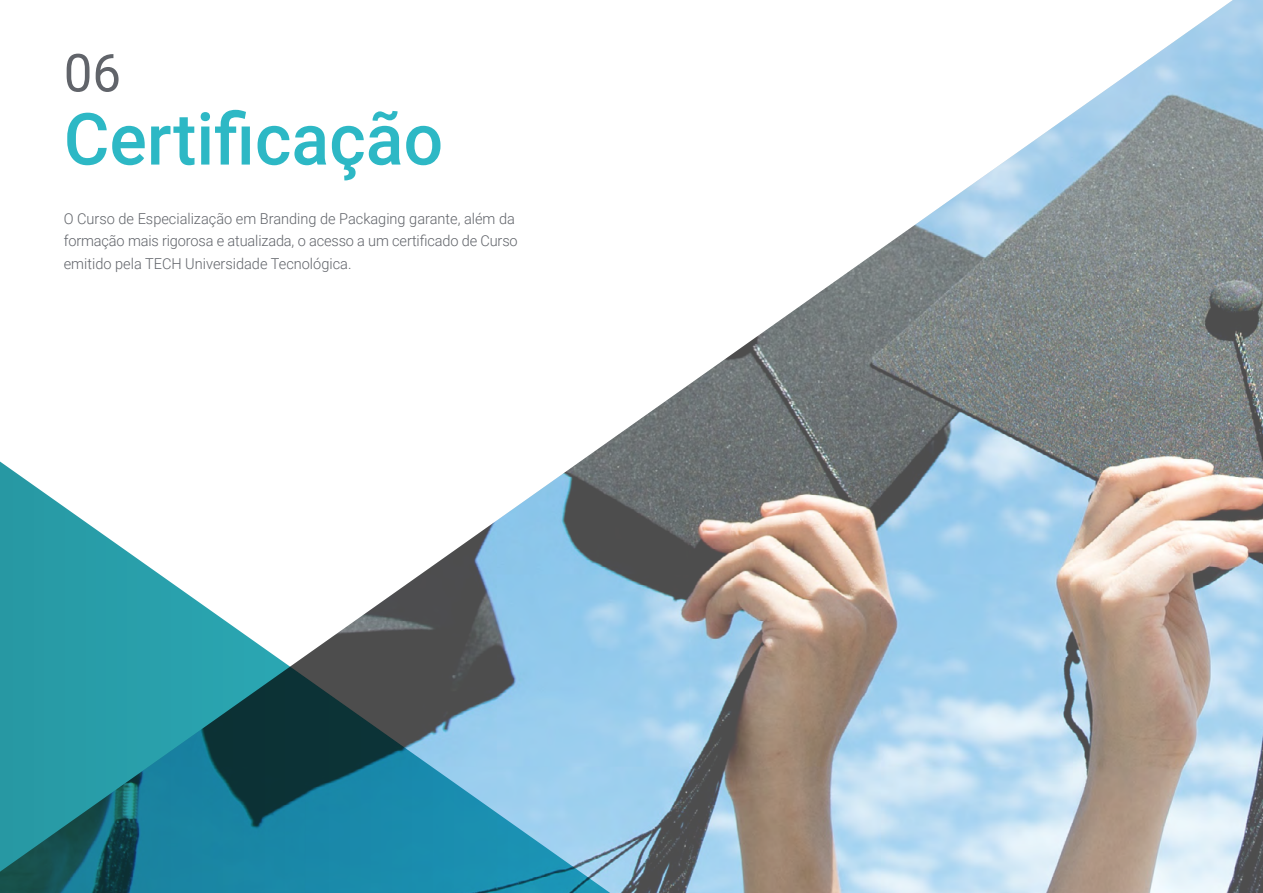
<style>
.page{position:relative;width:1263px;height:893px;background:#fff}
.page>*{position:absolute;margin:0;border:0;box-sizing:border-box;transform-origin:0 0}
.t1{font:500 72px "Roboto";color:#2db8c5}
.t2{font:52.5px "Roboto";color:#61646a}
.t3{font:300 15px/22.5px "Roboto";color:#61646a}
</style>
<div class="page">
<img style="left:602px;top:0;width:661px;height:893px">
<svg style="left:0;top:446px;width:640px;height:447px"></svg>
<h2 class="t2" style="left:64px;top:36px;width:59px">06</h2>
<h1 class="t1" style="left:64px;top:89px;width:381px">Certificação</h1>
<p class="t3" style="left:64px;top:207px;width:455px">O Curso de Especialização em Branding de Packaging garante, além da formação mais rigorosa e atualizada, o acesso a um certificado de Curso emitido pela TECH Universidade Tecnológica.</p>
</div>
